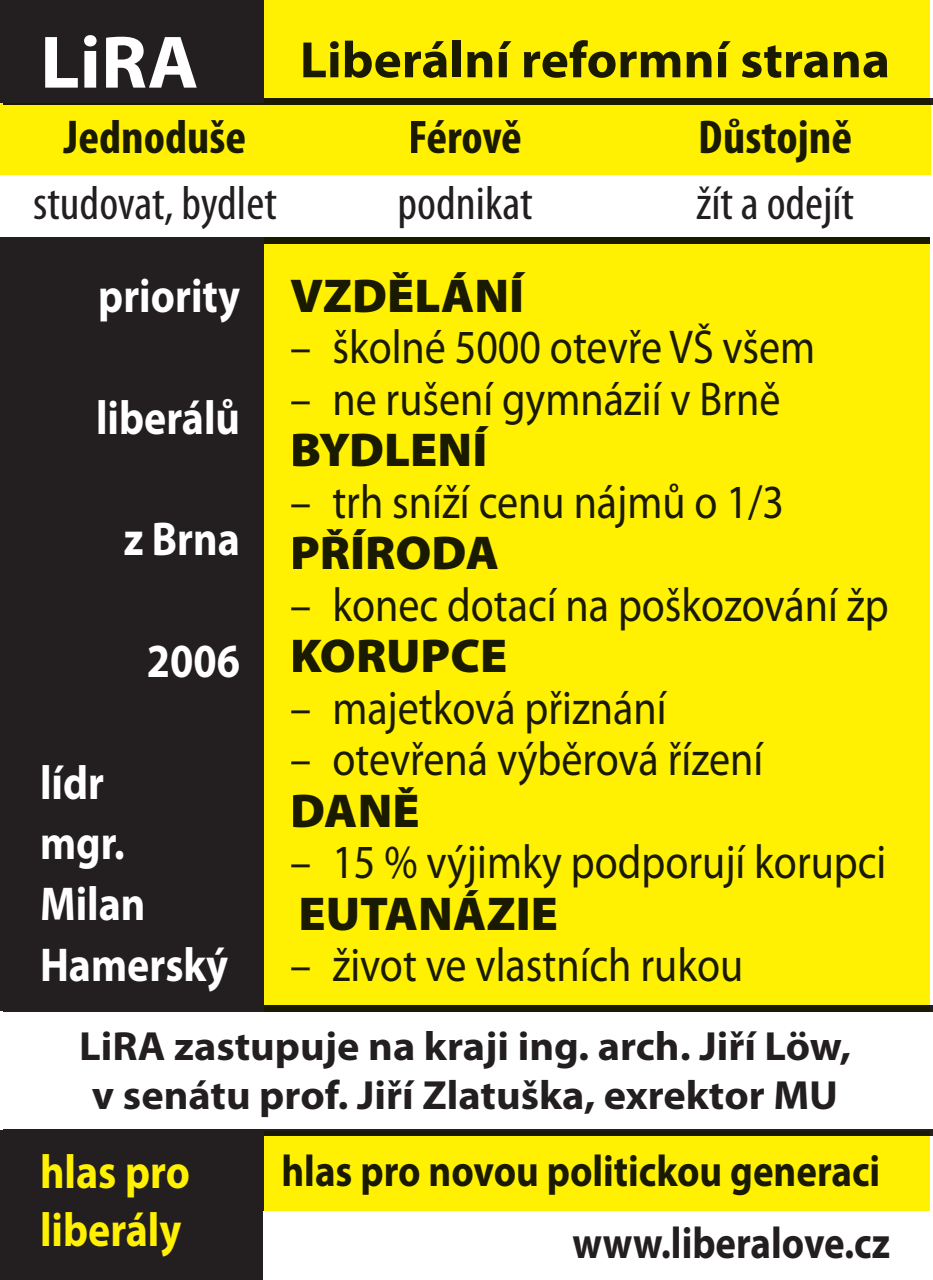
<style>
.page{position:relative;width:933px;height:1280px;background:#fff}
.page>*{position:absolute;margin:0;border:0;box-sizing:border-box;transform-origin:0 0}
.t1{font:700 74.9px "Myriad Pro";color:#fff}
.t2{font:700 51.45px "Myriad Pro";color:#191a00}
.t3{font:47.6px "Myriad Pro";color:#191a00;scale:.88 1}
.t4{font:700 47.6px/60.9px "Myriad Pro";color:#fff;scale:.88 1}
.t5{font:900 47.6px "Myriad Pro";color:#191a00}
.t6{font:condensed 47.6px "Myriad Pro";color:#231f20}
.t7{font:700 condensed 47.6px "Myriad Pro";color:#191a00}
.t8{font:700 47.6px/57.4px "Myriad Pro";color:#fff101;scale:.88 1}
.t9{font:700 44.45px "Myriad Pro";color:#191a00;scale:.88 1}
.t10{font:700 44.45px "Myriad Pro";color:#231f20;scale:.88 1}
.t11{font:700 40.95px/49px "Myriad Pro";color:#231f20;text-align:center}
</style>
<div class="page">
<div style="left:263px;top:0;width:667px;height:1280px;background:#fff101"></div>
<div style="left:0;top:0;width:263px;height:1280px;background:#231f20"></div>
<div style="left:0;top:104px;width:930px;height:73px;background:#fff101"></div>
<div style="left:0;top:175px;width:930px;height:62px;background:#fff"></div>
<div style="left:263px;top:1212px;width:667px;height:68px;background:#fff"></div>
<div style="left:0;top:1011px;width:930px;height:119px;background:#fff"></div>
<svg style="left:930px;top:98px;width:3px;height:7px"></svg>
<div style="left:263px;top:98px;width:667px;height:6px;background:#191a00"></div>
<hr style="left:3px;top:104px;width:927px;height:1px;background:#191a00">
<div style="left:263px;top:237px;width:667px;height:6px;background:#191a00"></div>
<svg style="left:930px;top:1005px;width:3px;height:6px"></svg>
<div style="left:263px;top:1005px;width:667px;height:6px;background:#191a00"></div>
<svg style="left:930px;top:1129px;width:3px;height:7px"></svg>
<div style="left:263px;top:1130px;width:667px;height:6px;background:#191a00"></div>
<hr style="left:3px;top:1129px;width:927px;height:1px;background:#231f20">
<h1 class="t1" style="left:40px;top:34px;width:160px">LiRA</h1>
<p class="t7" style="left:64px;top:121px;width:184px">Jednoduše</p>
<p class="t6" style="left:33px;top:186px;width:245px">studovat, bydlet</p>
<p class="t2" style="left:300px;top:40px;width:592px">Liberální reformní strana</p>
<p class="t7" style="left:408px;top:121px;width:115px">Férově</p>
<p class="t6" style="left:397px;top:186px;width:137px">podnikat</p>
<p class="t7" style="left:698px;top:121px;width:155px">Důstojně</p>
<p class="t6" style="left:696px;top:186px;width:160px">žít a odejít</p>
<p class="t4" style="left:98px;top:269px;width:163px">priority</p>
<p class="t4" style="left:96px;top:391px;width:165px">liberálů</p>
<p class="t4" style="left:124px;top:513px;width:134px">z Brna</p>
<p class="t4" style="left:147px;top:634px;width:107px">2006</p>
<p class="t4" style="left:40px;top:756px;width:215px">lídr<br>mgr.<br>Milan<br>Hamerský</p>
<p class="t5" style="left:290px;top:278px;width:236px">VZDĚLÁNÍ</p>
<p class="t3" style="left:290px;top:329px;width:598px">– školné 5000 otevře VŠ všem</p>
<p class="t3" style="left:290px;top:381px;width:559px">– ne rušení gymnázií v Brně</p>
<p class="t5" style="left:290px;top:432px;width:199px">BYDLENÍ</p>
<p class="t3" style="left:290px;top:484px;width:563px">– trh sníží cenu nájmů o 1/3</p>
<p class="t5" style="left:290px;top:535px;width:210px">PŘÍRODA</p>
<p class="t3" style="left:290px;top:587px;width:681px">– konec dotací na poškozování žp</p>
<p class="t5" style="left:290px;top:638px;width:219px">KORUPCE</p>
<p class="t3" style="left:290px;top:689px;width:429px">– majetková přiznání</p>
<p class="t3" style="left:290px;top:741px;width:539px">– otevřená výběrová řízení</p>
<p class="t5" style="left:290px;top:792px;width:131px">DANĚ</p>
<p class="t3" style="left:290px;top:844px;width:679px">– 15 % výjimky podporují korupci</p>
<p class="t5" style="left:298px;top:895px;width:261px">EUTANÁZIE</p>
<p class="t3" style="left:290px;top:947px;width:516px">– život ve vlastních rukou</p>
<p class="t11" style="left:79px;top:1025px;width:773px">LiRA zastupuje na kraji ing. arch. Jiří Löw, v senátu prof. Jiří Zlatuška, exrektor MU</p>
<p class="t8" style="left:40px;top:1147px;width:172px">hlas pro liberály</p>
<p class="t9" style="left:281px;top:1154px;width:682px">hlas pro novou politickou generaci</p>
<p class="t10" style="left:572px;top:1226px;width:362px">www.liberalove.cz</p>
</div>
